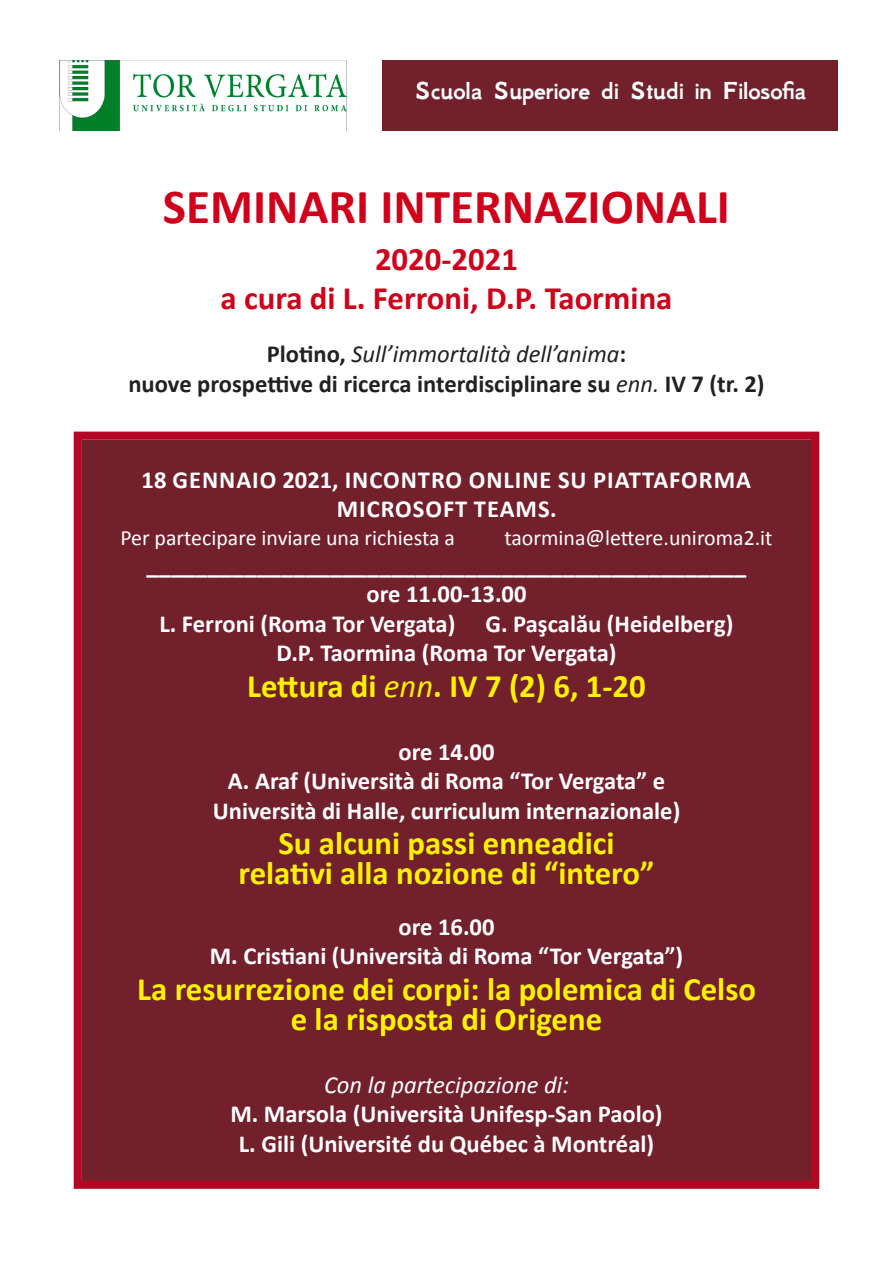
<style>
.page{position:relative;width:893px;height:1263px;background:#fff}
.page>*{position:absolute;margin:0;border:0;box-sizing:border-box;transform-origin:0 0}
.t1{font:700 49.2px "Calibri";color:#d0001a}
.t2{font:700 32.7px/29.7px "Calibri";color:#fff200;text-align:center}
.t3{font:700 32.7px/39.3px "Calibri";color:#d0001a;text-align:center}
.t4{font:700 27.3px "GFS Neohellenic";color:#fff}
.t5{font:700 24.6px/29.5px "Calibri";color:#fff;text-align:center}
.t6{font:700 24.6px/29.8px "Calibri";color:#222021;text-align:center}
.t7{font:700 24.6px/29.5px "Calibri";letter-spacing:.04em;color:#fff;text-align:center}
.t8{font:italic 24.6px "Calibri";color:#fff}
.t9{font:21.9px "Calibri";color:#fff}
.s1{font-weight:400;font-style:italic}
</style>
<div class="page">
<div style="left:82px;top:440px;width:729px;height:741px;background:#72212c"></div>
<div style="left:74px;top:432px;width:745px;height:757px;border:8px solid #b30724"></div>
<div style="left:382px;top:61px;width:455px;height:70px;background:#72212c"></div>
<img style="left:59px;top:61px;width:288px;height:70px">
<p class="t4" style="left:414px;top:76px;width:393px">Scuola Superiore di Studi in Filosofia</p>
<h1 class="t1" style="left:163px;top:176px;width:568px">SEMINARI INTERNAZIONALI</h1>
<h2 class="t3" style="left:220px;top:239px;width:453px">2020-2021<br>a cura di L. Ferroni, D.P. Taormina</h2>
<p class="t6" style="left:128px;top:339px;width:637px">Plo[no, <span class="s1">Sull’immortalità dell’anima</span>:<br>nuove prospe`ve di ricerca interdisciplinare su <span class="s1">enn.</span> IV 7 (tr. 2)</p>
<p class="t7" style="left:142px;top:465px;width:611px">18 GENNAIO 2021, INCONTRO ONLINE SU PIATTAFORMA<br>MICROSOFT TEAMS.</p>
<p class="t9" style="left:120px;top:524px;width:336px">Per partecipare inviare una richiesta a</p>
<p class="t9" style="left:504px;top:524px;width:270px">taormina1le3ere.uniroma2.it</p>
<p class="t5" style="left:146px;top:550px;width:601px">_________________________________________________ ore 11.00-13.00<br>L. Ferroni (Roma Tor Vergata) G. Paşcalău (Heidelberg)<br>D.P. Taormina (Roma Tor Vergata)</p>
<h2 class="t2" style="left:247px;top:671px;width:400px">LeOura di <span class="s1">enn</span>. IV 7 (2) 6, 1-20</h2>
<p class="t5" style="left:213px;top:736px;width:469px">ore 14.00<br>A. Araf (Università di Roma “Tor Vergata” e<br>Università di Halle, curriculum internazionale)</p>
<h2 class="t2" style="left:238px;top:828px;width:417px">Su alcuni passi enneadici rela[vi alla nozione di “intero”</h2>
<p class="t5" style="left:210px;top:912px;width:475px">ore 16.00<br>M. Cris[ani (Università di Roma “Tor Vergata”)</p>
<h2 class="t2" style="left:137px;top:974px;width:620px">La resurrezione dei corpi: la polemica di Celso e la risposta di Origene</h2>
<p class="t8" style="left:324px;top:1070px;width:246px">Con la partecipazione di:</p>
<p class="t5" style="left:230px;top:1099px;width:434px">M. Marsola (Università Unifesp-San Paolo)<br>L. Gili (Université du Québec à Montréal)</p>
</div>
